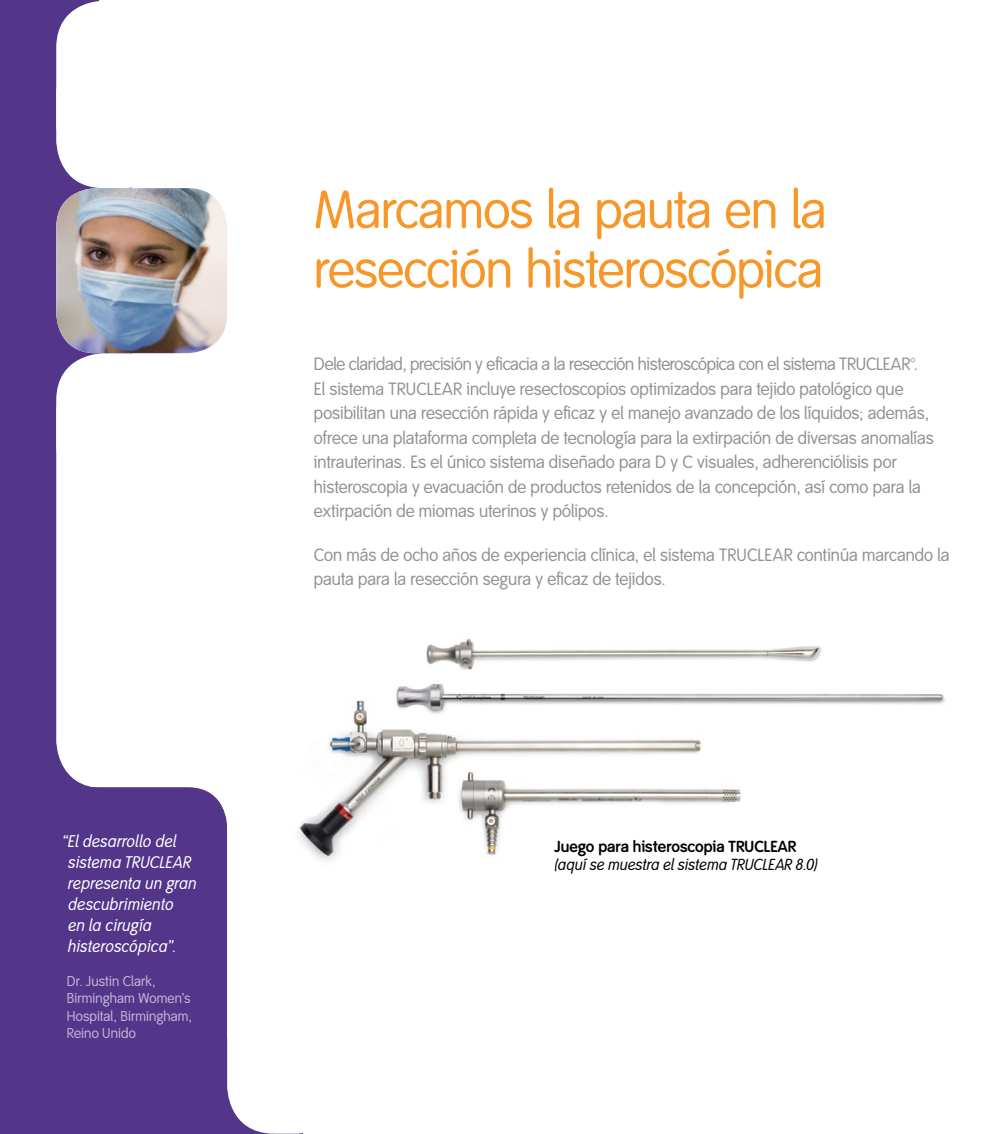
<style>
.page{position:relative;width:1008px;height:1134px;background:#fff}
.page>*{position:absolute;margin:0;border:0;box-sizing:border-box;transform-origin:0 0}
.t1{font:52.5px/59.5px "Smith&Nephew TF";letter-spacing:-.015em;color:#f89728}
.t2{font:17.5px/24.5px "Smith&Nephew TF";color:#919195}
.t3{font:italic 16.62px/21px "Smith&Nephew TF";letter-spacing:.01em;color:#fff}
.t4{font:italic 15.75px "Smith&Nephew TF";letter-spacing:.005em;color:#000}
.t5{font:700 15.75px "Smith&Nephew TF";color:#000}
.t6{font:14px/17.5px "Smith&Nephew TF";letter-spacing:.01em;color:#c2b9d8}
</style>
<div class="page">
<div style="left:0;top:0;width:98px;height:1134px;background:#53358a"></div>
<div style="left:56px;top:1px;width:117px;height:787px;background:#fff;border-radius:47px"></div>
<div style="left:92px;top:787px;width:135px;height:347px;background:#53358a"></div>
<div style="left:186px;top:1038px;width:117px;height:96px;background:#53358a"></div>
<div style="left:227px;top:776px;width:117px;height:358px;background:#fff;border-radius:47px"></div>
<div style="left:16px;top:130px;width:116px;height:277px;background:#53358a"></div>
<div style="left:56px;top:48px;width:117px;height:140px;background:#fff;border-radius:47px"></div>
<div style="left:56px;top:353px;width:117px;height:140px;background:#fff;border-radius:47px"></div>
<img style="left:56px;top:188px;width:171px;height:165px">
<img style="left:298px;top:700px;width:403px;height:161px">
<img style="left:455px;top:767px;width:286px;height:91px">
<img style="left:386px;top:684px;width:559px;height:44px">
<img style="left:426px;top:639px;width:396px;height:31px">
<p class="t3" style="left:68px;top:832px;width:130px;text-indent:-6px">“El desarrollo del sistema TRUCLEAR representa un gran descubrimiento<br>en la cirugía histeroscópica”.</p>
<p class="t6" style="left:67px;top:972px;width:127px">Dr. Justin Clark,<br>Birmingham Women’s<br>Hospital, Birmingham,<br>Reino Unido</p>
<h1 class="t1" style="left:314px;top:182px;width:514px">Marcamos la pauta en la resección histeroscópica</h1>
<p class="t2" style="left:314px;top:353px;width:621px">Dele claridad, precisión y eficacia a la resección histeroscópica con el sistema TRUCLEAR™.<br>El sistema TRUCLEAR incluye resectoscopios optimizados para tejido patológico que posibilitan una resección rápida y eficaz y el manejo avanzado de los líquidos; además, ofrece una plataforma completa de tecnología para la extirpación de diversas anomalías intrauterinas. Es el único sistema diseñado para D y C visuales, adherenciólisis por histeroscopia y evacuación de productos retenidos de la concepción, así como para la extirpación de miomas uterinos y pólipos.</p>
<p class="t2" style="left:314px;top:543px;width:637px">Con más de ocho años de experiencia clínica, el sistema TRUCLEAR continúa marcando la pauta para la resección segura y eficaz de tejidos.</p>
<p class="t5" style="left:554px;top:838px;width:243px">Juego para histeroscopia TRUCLEAR</p>
<p class="t4" style="left:554px;top:855px;width:265px">(aquí se muestra el sistema TRUCLEAR 8.0)</p>
</div>
